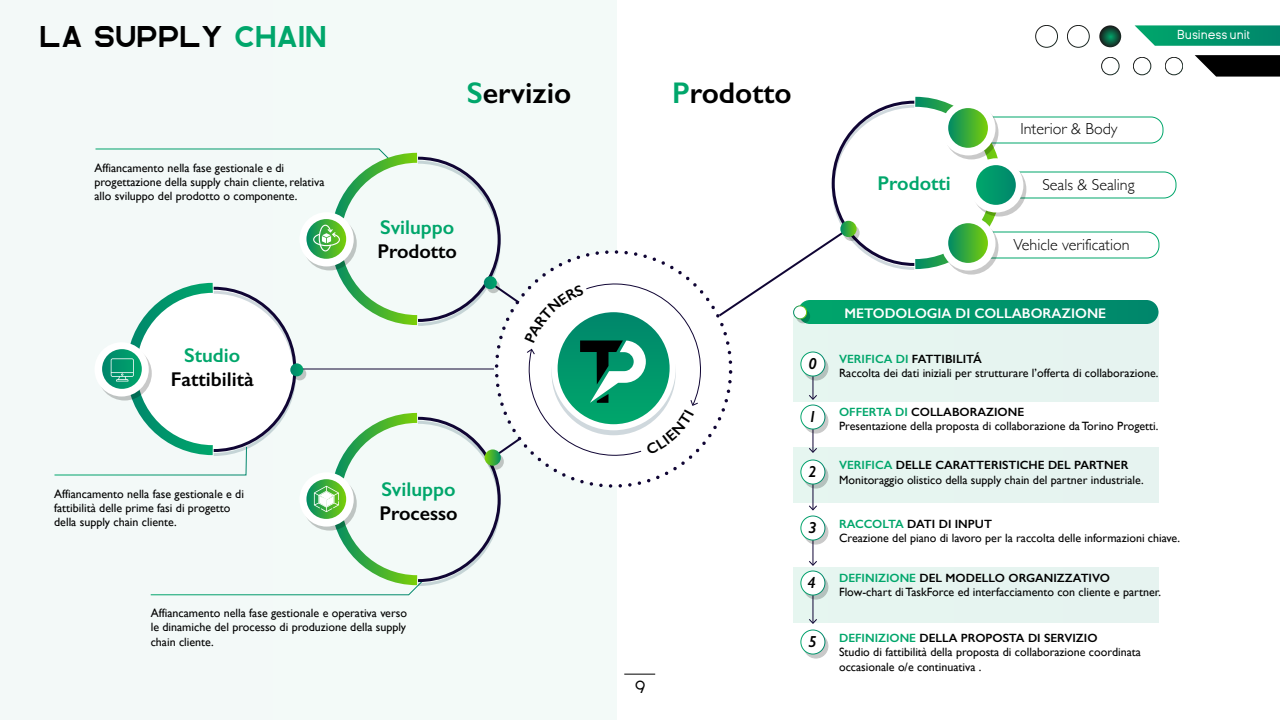
<style>
.page{position:relative;width:1280px;height:720px;background:#fff}
.page>*{position:absolute;margin:0;border:0;box-sizing:border-box;transform-origin:0 0}
.t1{font:600 30px "Gill Sans";color:#000}
.t2{font:30px "Rhino";color:#000}
.t3{font:300 26px "Ginora Sans";color:#000}
.t4{font:600 20px "Gill Sans";color:#00a66b}
.t5{font:600 20px "Gill Sans";color:#000}
.t6{font:300 16px "Gill Sans";color:#000}
.t7{font:italic 600 16px "Gill Sans";color:#000}
.t8{font:600 14px "Gill Sans";color:#fff}
.t9{font:13px "Ginora Sans";color:#fff}
.t10{font:12px/14.4px "Gill Sans";color:#000}
.s1{color:#00a66b}
.s2{font-weight:600;color:#00a66b}
.s3{font-weight:600}
</style>
<div class="page">
<div style="left:794px;top:312px;width:364px;height:90px;background:#e6f4f0"></div>
<div style="left:794px;top:448px;width:364px;height:54px;background:#e6f4f0"></div>
<div style="left:794px;top:568px;width:364px;height:54px;background:#e6f4f0"></div>
<div style="left:0;top:0;width:616px;height:720px;background:#f3f9f8"></div>
<div style="left:1035px;top:25px;width:23px;height:23px;border:1px solid #fff;border-radius:50%"></div>
<div style="left:1067px;top:25px;width:23px;height:23px;border:1px solid #fff;border-radius:50%"></div>
<svg style="left:1099px;top:25px;width:22px;height:22px"></svg>
<div style="left:1101px;top:57px;width:18px;height:18px;border:1px solid #fff;border-radius:50%"></div>
<div style="left:1133px;top:57px;width:18px;height:18px;border:1px solid #fff;border-radius:50%"></div>
<div style="left:1165px;top:57px;width:18px;height:18px;border:1px solid #fff;border-radius:50%"></div>
<svg style="left:1135px;top:25px;width:145px;height:21px;background:#189f79"></svg>
<svg style="left:1195px;top:55px;width:85px;height:22px;background:#242424"></svg>
<div style="left:960px;top:116px;width:204px;height:28px;border:1px solid #00a66b;border-radius:12px"></div>
<div style="left:972px;top:172px;width:204px;height:26px;border:1px solid #00a66b;border-radius:12px"></div>
<div style="left:955px;top:232px;width:204px;height:26px;border:1px solid #00a66b;border-radius:12px"></div>
<svg style="left:809px;top:597px;width:8px;height:27px"></svg>
<svg style="left:809px;top:542px;width:8px;height:24px"></svg>
<svg style="left:809px;top:486px;width:8px;height:25px"></svg>
<svg style="left:809px;top:431px;width:8px;height:22px"></svg>
<svg style="left:734px;top:96px;width:272px;height:222px"></svg>
<svg style="left:843px;top:225px;width:17px;height:16px"></svg>
<svg style="left:840px;top:221px;width:17px;height:16px"></svg>
<svg style="left:702px;top:290px;width:30px;height:155px"></svg>
<svg style="left:944px;top:105px;width:54px;height:54px"></svg>
<div style="left:941px;top:101px;width:54px;height:54px;background:#fff;border-radius:50%"></div>
<svg style="left:948px;top:108px;width:40px;height:40px"></svg>
<svg style="left:804px;top:409px;width:24px;height:24px"></svg>
<div style="left:803px;top:409px;width:25px;height:25px;border:1px solid #939393;border-radius:50%"></div>
<div style="left:801px;top:405px;width:24px;height:24px;background:#fff;border-radius:50%"></div>
<div style="left:800px;top:405px;width:25px;height:25px;border:1px solid #fff;border-radius:50%"></div>
<svg style="left:804px;top:464px;width:24px;height:24px"></svg>
<div style="left:803px;top:464px;width:25px;height:25px;border:1px solid #939393;border-radius:50%"></div>
<div style="left:801px;top:460px;width:24px;height:24px;background:#fff;border-radius:50%"></div>
<div style="left:800px;top:460px;width:25px;height:25px;border:1px solid #fff;border-radius:50%"></div>
<svg style="left:804px;top:520px;width:24px;height:24px"></svg>
<div style="left:803px;top:520px;width:25px;height:25px;border:1px solid #939393;border-radius:50%"></div>
<div style="left:801px;top:516px;width:24px;height:24px;background:#fff;border-radius:50%"></div>
<div style="left:800px;top:516px;width:25px;height:25px;border:1px solid #fff;border-radius:50%"></div>
<svg style="left:804px;top:575px;width:24px;height:24px"></svg>
<div style="left:803px;top:575px;width:25px;height:25px;border:1px solid #939393;border-radius:50%"></div>
<div style="left:801px;top:571px;width:24px;height:24px;background:#fff;border-radius:50%"></div>
<div style="left:800px;top:571px;width:25px;height:25px;border:1px solid #fff;border-radius:50%"></div>
<svg style="left:804px;top:634px;width:24px;height:24px"></svg>
<div style="left:803px;top:634px;width:25px;height:25px;border:1px solid #939393;border-radius:50%"></div>
<div style="left:801px;top:630px;width:24px;height:24px;background:#fff;border-radius:50%"></div>
<div style="left:800px;top:630px;width:25px;height:25px;border:1px solid #fff;border-radius:50%"></div>
<svg style="left:972px;top:162px;width:54px;height:55px"></svg>
<div style="left:969px;top:158px;width:54px;height:55px;background:#fff;border-radius:50%"></div>
<svg style="left:976px;top:165px;width:40px;height:40px"></svg>
<div style="left:798px;top:300px;width:360px;height:24px;background:linear-gradient(to right,#00a76b,#00866b);border-radius:12px"></div>
<svg style="left:809px;top:378px;width:8px;height:22px"></svg>
<svg style="left:804px;top:356px;width:24px;height:24px"></svg>
<div style="left:803px;top:356px;width:25px;height:25px;border:1px solid #939393;border-radius:50%"></div>
<div style="left:801px;top:352px;width:24px;height:24px;background:#fff;border-radius:50%"></div>
<div style="left:800px;top:352px;width:25px;height:25px;border:1px solid #fff;border-radius:50%"></div>
<svg style="left:797px;top:310px;width:13px;height:13px"></svg>
<div style="left:796px;top:309px;width:14px;height:14px;border:1px solid #939393;border-radius:50%"></div>
<div style="left:794px;top:306px;width:13px;height:13px;background:#fff;border-radius:50%"></div>
<div style="left:793px;top:305px;width:14px;height:14px;border:1px solid #fff;border-radius:50%"></div>
<hr style="left:624px;top:674px;width:31px;height:1px;background:#000">
<svg style="left:54px;top:148px;width:648px;height:448px"></svg>
<h1 class="t2" style="left:40px;top:19px;width:289px">LA SUPPLY <span class="s1">CHAIN</span></h1>
<p class="t9" style="left:1177px;top:28px;width:74px">Business unit</p>
<h1 class="t1" style="left:467px;top:74px;width:106px"><span class="s1">S</span>ervizio</h1>
<h1 class="t1" style="left:672px;top:74px;width:121px"><span class="s1">P</span>rodotto</h1>
<p class="t10" style="left:94px;top:160px;width:232px">Affiancamento nella fase gestionale e di progettazione della supply chain cliente, relativa allo sviluppo del prodotto o componente.</p>
<h3 class="t4" style="left:184px;top:344px;width:58px">Studio</h3>
<h3 class="t5" style="left:171px;top:368px;width:84px">Fattibilità</h3>
<p class="t10" style="left:54px;top:486px;width:191px">Affiancamento nella fase gestionale e di fattibilità delle prime fasi di progetto della supply chain cliente.</p>
<h3 class="t4" style="left:380px;top:215px;width:76px">Sviluppo</h3>
<h3 class="t5" style="left:377px;top:239px;width:81px">Prodotto</h3>
<h3 class="t4" style="left:381px;top:477px;width:76px">Sviluppo</h3>
<h3 class="t5" style="left:379px;top:501px;width:80px">Processo</h3>
<p class="t10" style="left:151px;top:606px;width:258px;text-align:justify">Affiancamento nella fase gestionale e operativa verso le dinamiche del processo di produzione della supply chain cliente.</p>
<h2 class="t3" style="left:634px;top:671px;width:13px">9</h2>
<h3 class="t4" style="left:878px;top:171px;width:75px">Prodotti</h3>
<h3 class="t6" style="left:1020px;top:116px;width:99px">Interior &amp; Body</h3>
<h3 class="t6" style="left:1042px;top:172px;width:94px">Seals &amp; Sealing</h3>
<h3 class="t6" style="left:1013px;top:232px;width:118px">Vehicle verification</h3>
<h3 class="t7" style="left:809px;top:354px;width:10px">0</h3>
<h3 class="t7" style="left:809px;top:407px;width:10px">1</h3>
<h3 class="t7" style="left:809px;top:462px;width:10px">2</h3>
<h3 class="t7" style="left:809px;top:518px;width:10px">3</h3>
<h3 class="t7" style="left:808px;top:573px;width:10px">4</h3>
<h3 class="t7" style="left:809px;top:632px;width:10px">5</h3>
<p class="t8" style="left:844px;top:305px;width:263px">METODOLOGIA DI COLLABORAZIONE</p>
<p class="t10" style="left:839px;top:351px;width:321px"><span class="s2">VERIFICA DI</span> <span class="s3">FATTIBILITÁ<br></span>Raccolta dei dati iniziali per strutturare l’offerta di collaborazione.</p>
<p class="t10" style="left:839px;top:404px;width:321px"><span class="s2">OFFERTA DI</span> <span class="s3">COLLABORAZIONE<br></span>Presentazione della proposta di collaborazione da Torino Progetti.</p>
<p class="t10" style="left:839px;top:458px;width:306px"><span class="s2">VERIFICA</span> <span class="s3">DELLE CARATTERISTICHE DEL PARTNER<br></span>Monitoraggio olistico della supply chain del partner industriale.</p>
<p class="t10" style="left:839px;top:516px;width:343px"><span class="s2">RACCOLTA</span> <span class="s3">DATI DI INPUT<br></span>Creazione del piano di lavoro per la raccolta delle informazioni chiave.</p>
<p class="t10" style="left:839px;top:570px;width:323px"><span class="s2">DEFINIZIONE</span> <span class="s3">DEL MODELLO ORGANIZZATIVO<br></span>Flow-chart di TaskForce ed interfacciamento con cliente e partner.</p>
<p class="t10" style="left:839px;top:630px;width:303px"><span class="s2">DEFINIZIONE</span> <span class="s3">DELLA PROPOSTA DI SERVIZIO<br></span>Studio di fattibilità della proposta di collaborazione coordinata occasionale o/e continuativa .</p>
</div>
